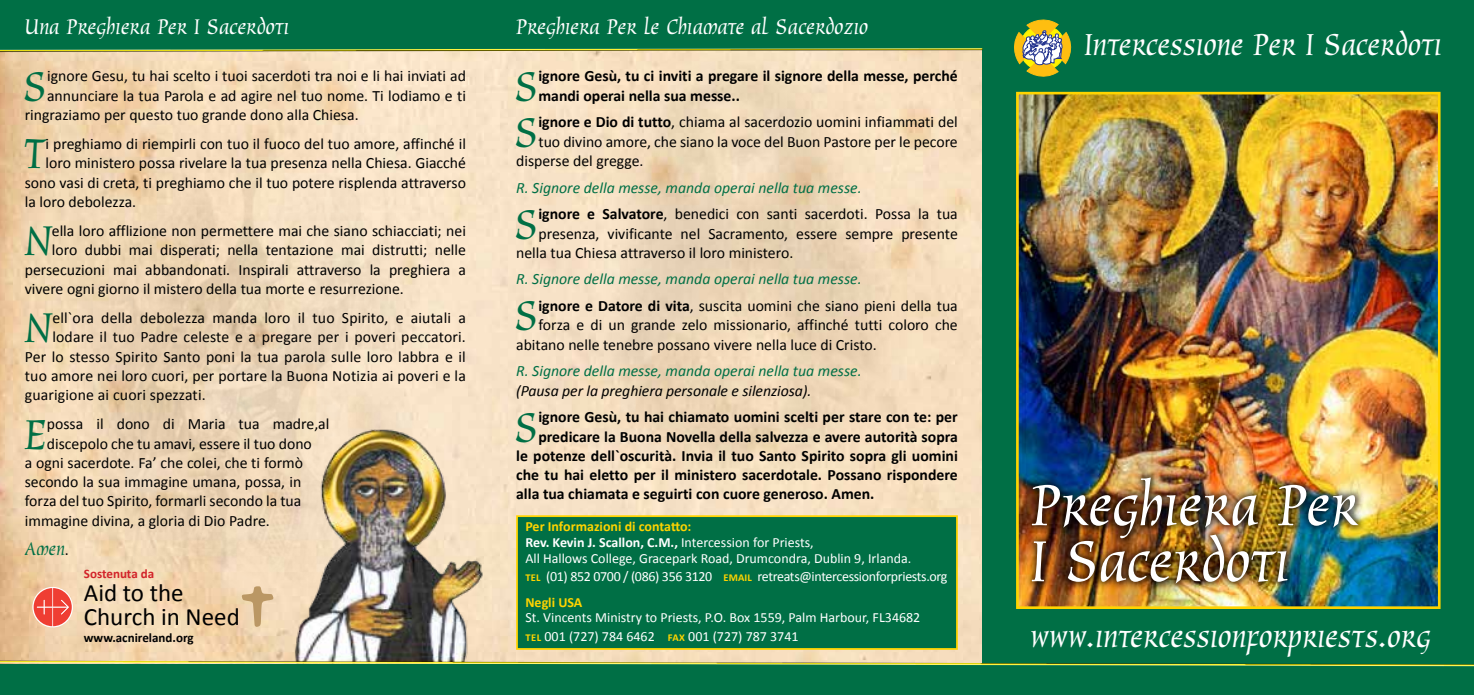
<style>
.page{position:relative;width:1474px;height:695px;background:#fff}
.page>*{position:absolute;margin:0;border:0;box-sizing:border-box;transform-origin:0 0}
.t1{font:66.5px/56px "Oxford";color:#fff}
.t2{font:47.95px "Oxford";color:#006f45}
.t3{font:36.23px "Oxford";color:#fff}
.t4{font:35px "Oxford";color:#fff}
.t5{font:25.03px/23.6px "Calibri";color:#000}
.t6{font:24.5px "Oxford";color:#fff}
.t7{font:21px "Oxford";color:#006f45}
.t8{font:15.75px "Calibri";color:#000}
.t9{font:700 15.75px/19.2px "Calibri";color:#000}
.t10{font:italic 15.75px "Calibri";color:#006f45}
.t11{font:italic 15.75px "Calibri";letter-spacing:-.005em;color:#000}
.t12{font:14px/15.8px "Calibri";color:#fff}
.t13{font:14px "Calibri";letter-spacing:-.025em;color:#fff}
.t14{font:700 14px "Calibri";color:#ffd400}
.t15{font:700 12.95px "Calibri";color:#000}
.t16{font:700 12.95px "Calibri";color:#d2232a}
.s1{font-family:"Calibri";font-size:15.75px;color:#000}
.s2{font-weight:700}
.s3{font-weight:700;color:#ffd400}
.s4{font-weight:700;font-size:10.5px;color:#ffd400}
</style>
<div class="page">
<img style="left:0;top:53px;width:982px;height:606px">
<img style="left:542px;top:53px;width:399px;height:443px">
<div style="left:982px;top:0;width:491px;height:694px;background:#006f45"></div>
<img style="left:68px;top:119px;width:355px;height:486px">
<div style="left:0;top:0;width:1473px;height:50px;background:#006f45"></div>
<div style="left:0;top:46px;width:982px;height:7px;background:#000;opacity:.75"></div>
<img style="left:292px;top:423px;width:196px;height:236px">
<svg style="left:241px;top:586px;width:32px;height:40px"></svg>
<div style="left:0;top:664px;width:1473px;height:30px;background:#006f45"></div>
<div style="left:0;top:659px;width:1473px;height:8px;background:#000;opacity:.75"></div>
<div style="left:516px;top:515px;width:441px;height:134px;background:#006f45;border:2px solid #ffd400"></div>
<svg style="left:1014px;top:19px;width:58px;height:58px"></svg>
<img style="left:1020px;top:96px;width:416px;height:509px">
<div style="left:1016px;top:92px;width:424px;height:517px;border:3px solid #ffd400"></div>
<div style="left:1023px;top:469px;width:344px;height:122px;background:#000;opacity:.75"></div>
<div style="left:33px;top:587px;width:40px;height:40px;border:1px solid #fff;border-radius:50%"></div>
<svg style="left:34px;top:588px;width:38px;height:38px"></svg>
<h3 class="t6" style="left:25px;top:14px;width:266px">Una Preghiera Per I Sacerdoti</h3>
<h3 class="t6" style="left:516px;top:14px;width:353px">Preghiera Per le Chiamate al Sacerdozio</h3>
<h2 class="t2" style="left:23px;top:61px;width:25px">S</h2>
<p class="t8" style="left:47px;top:66px;width:420px">ignore Gesu, tu hai scelto i tuoi sacerdoti tra noi e li hai inviati ad</p>
<p class="t8" style="left:47px;top:85px;width:420px">annunciare la tua Parola e ad agire nel tuo nome. Ti lodiamo e ti</p>
<p class="t8" style="left:25px;top:105px;width:335px">ringraziamo per questo tuo grande dono alla Chiesa.</p>
<h2 class="t2" style="left:23px;top:129px;width:24px">T</h2>
<p class="t8" style="left:46px;top:134px;width:422px">i preghiamo di riempirli con tuo il fuoco del tuo amore, affinché il</p>
<p class="t8" style="left:46px;top:153px;width:422px">loro ministero possa rivelare la tua presenza nella Chiesa. Giacché</p>
<p class="t8" style="left:25px;top:172px;width:442px">sono vasi di creta, ti preghiamo che il tuo potere risplenda attraverso</p>
<p class="t8" style="left:25px;top:191px;width:113px">la loro debolezza.</p>
<h2 class="t2" style="left:25px;top:216px;width:28px">N</h2>
<p class="t8" style="left:52px;top:221px;width:415px">ella loro afflizione non permettere mai che siano schiacciati; nei</p>
<p class="t8" style="left:52px;top:240px;width:415px">loro dubbi mai disperati; nella tentazione mai distrutti; nelle</p>
<p class="t8" style="left:25px;top:259px;width:442px">persecuzioni mai abbandonati. Inspirali attraverso la preghiera a</p>
<p class="t8" style="left:25px;top:278px;width:380px">vivere ogni giorno il mistero della tua morte e resurrezione.</p>
<h2 class="t2" style="left:25px;top:303px;width:28px">N</h2>
<p class="t8" style="left:52px;top:308px;width:415px">ell`ora della debolezza manda loro il tuo Spirito, e aiutali a</p>
<p class="t8" style="left:52px;top:327px;width:415px">lodare il tuo Padre celeste e a pregare per i poveri peccatori.</p>
<p class="t8" style="left:25px;top:346px;width:442px">Per lo stesso Spirito Santo poni la tua parola sulle loro labbra e il</p>
<p class="t8" style="left:25px;top:365px;width:442px">tuo amore nei loro cuori, per portare la Buona Notizia ai poveri e la</p>
<p class="t8" style="left:25px;top:385px;width:182px">guarigione ai cuori spezzati.</p>
<h2 class="t2" style="left:25px;top:409px;width:24px">E</h2>
<p class="t8" style="left:47px;top:414px;width:284px">possa il dono di Maria tua madre,al</p>
<p class="t8" style="left:47px;top:433px;width:266px">discepolo che tu amavi, essere il tuo dono</p>
<p class="t8" style="left:25px;top:452px;width:280px">a ogni sacerdote. Fa’ che colei, che ti formò</p>
<p class="t8" style="left:25px;top:472px;width:278px">secondo la sua immagine umana, possa, in</p>
<p class="t8" style="left:25px;top:491px;width:278px">forza del tuo Spirito, formarli secondo la tua</p>
<p class="t8" style="left:25px;top:510px;width:246px">immagine divina, a gloria di Dio Padre.</p>
<h3 class="t7" style="left:25px;top:537px;width:46px">Amen<span class="s1">.</span></h3>
<p class="t16" style="left:84px;top:565px;width:72px">Sostenuta da</p>
<h3 class="t5" style="left:84px;top:581px;width:157px">Aid to the<br>Church in Need</h3>
<p class="t15" style="left:84px;top:629px;width:111px">www.acnireland.org</p>
<h2 class="t2" style="left:514px;top:61px;width:25px">S</h2>
<p class="t9" style="left:538px;top:66px;width:421px">ignore Gesù, tu ci inviti a pregare il signore della messe, perché mandi operai nella sua messe..</p>
<h2 class="t2" style="left:514px;top:107px;width:25px">S</h2>
<p class="t8" style="left:538px;top:112px;width:421px"><span class="s2">ignore e Dio di tutto</span>, chiama al sacerdozio uomini infiammati del</p>
<p class="t8" style="left:538px;top:131px;width:421px">tuo divino amore, che siano la voce del Buon Pastore per le pecore</p>
<p class="t8" style="left:516px;top:151px;width:129px">disperse del gregge.</p>
<p class="t10" style="left:516px;top:176px;width:347px">R. Signore della messe, manda operai nella tua messe.</p>
<h2 class="t2" style="left:514px;top:199px;width:25px">S</h2>
<p class="t8" style="left:538px;top:204px;width:421px"><span class="s2">ignore e Salvatore</span>, benedici con santi sacerdoti. Possa la tua</p>
<p class="t8" style="left:538px;top:223px;width:421px">presenza, vivificante nel Sacramento, essere sempre presente</p>
<p class="t8" style="left:516px;top:242px;width:279px">nella tua Chiesa attraverso il loro ministero.</p>
<p class="t10" style="left:516px;top:268px;width:347px">R. Signore della messe, manda operai nella tua messe.</p>
<h2 class="t2" style="left:514px;top:291px;width:25px">S</h2>
<p class="t8" style="left:538px;top:296px;width:421px"><span class="s2">ignore e Datore di vita</span>, suscita uomini che siano pieni della tua</p>
<p class="t8" style="left:538px;top:315px;width:421px">forza e di un grande zelo missionario, affinché tutti coloro che</p>
<p class="t8" style="left:516px;top:334px;width:362px">abitano nelle tenebre possano vivere nella luce di Cristo.</p>
<p class="t10" style="left:516px;top:360px;width:347px">R. Signore della messe, manda operai nella tua messe.</p>
<p class="t11" style="left:516px;top:379px;width:297px">(Pausa per la preghiera personale e silenziosa).</p>
<h2 class="t2" style="left:514px;top:402px;width:25px">S</h2>
<p class="t9" style="left:538px;top:407px;width:421px">ignore Gesù, tu hai chiamato uomini scelti per stare con te: per</p>
<p class="t9" style="left:538px;top:426px;width:421px">predicare la Buona Novella della salvezza e avere autorità sopra</p>
<p class="t9" style="left:516px;top:446px;width:443px">le potenze dell`oscurità. Invia il tuo Santo Spirito sopra gli uomini</p>
<p class="t9" style="left:516px;top:465px;width:443px">che tu hai eletto per il ministero sacerdotale. Possano rispondere</p>
<p class="t9" style="left:516px;top:484px;width:360px">alla tua chiamata e seguirti con cuore generoso. Amen.</p>
<p class="t12" style="left:525px;top:518px;width:387px"><span class="s3">Per Informazioni di contatto:<br></span><span class="s2">Rev. Kevin J. Scallon, C.M.,</span> Intercession for Priests,<br>All Hallows College, Gracepark Road, Drumcondra, Dublin 9, Irlanda.</p>
<p class="t13" style="left:525px;top:567px;width:205px"><span class="s4">Tel</span> (01) 852 0700 / (086) 356 3120 <span class="s4">Emai</span></p>
<p class="t13" style="left:747px;top:567px;width:201px"><span class="s4">l</span> retreats@intercessionforpriests.org</p>
<p class="t14" style="left:525px;top:593px;width:59px">Negli USA</p>
<p class="t12" style="left:525px;top:608px;width:396px;line-height:18.2px">St. Vincents Ministry to Priests, P.O. Box 1559, Palm Harbour, FL34682<br><span class="s4">Tel</span> 001 (727) 784 6462 <span class="s4">FAX</span> 001 (727) 787 3741</p>
<h3 class="t4" style="left:1084px;top:26px;width:359px">Intercessione Per I Sacerdoti</h3>
<h1 class="t1" style="left:1031px;top:480px;width:329px">Preghiera Per<br>I Sacerdoti</h1>
<h3 class="t3" style="left:1030px;top:616px;width:402px">www.intercessionforpriests.org</h3>
</div>
